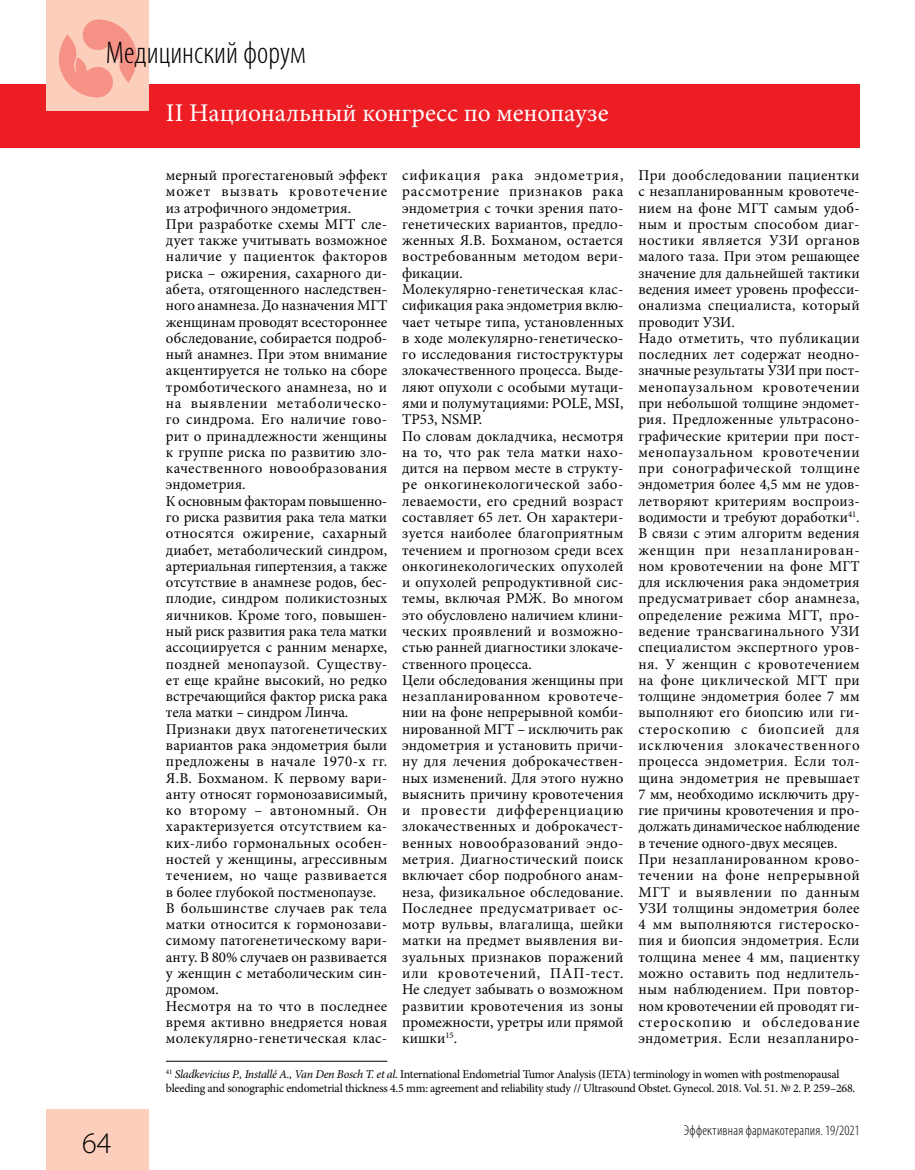
<style>
.page{position:relative;width:915px;height:1170px;background:#fff}
.page>*{position:absolute;margin:0;border:0;box-sizing:border-box;transform-origin:0 0}
.t1{font:300 condensed 31.5px "Myriad Pro";color:#000}
.t2{font:300 30px "Myriad Pro";color:#000}
.t3{font:25.5px "Minion Pro";color:#fff}
.t4{font:15px/16.2px "Minion Pro";letter-spacing:.015em;color:#000}
.t5{font:300 condensed 14.25px "Myriad Pro";letter-spacing:.015em;color:#000}
.t6{font:12px/13.5px "Minion Pro";letter-spacing:-.02em;color:#000}
.s1{font-style:italic}
</style>
<div class="page">
<div style="left:0;top:84px;width:859px;height:63px;background:#ed1d24"></div>
<div style="left:47px;top:0;width:102px;height:111px;background:#fccebc"></div>
<div style="left:47px;top:1108px;width:102px;height:61px;background:#fccebc"></div>
<svg style="left:59px;top:19px;width:78px;height:79px"></svg>
<hr style="left:166px;top:1060px;width:221px;height:1px;background:#000">
<h1 class="t1" style="left:106px;top:34px;width:201px">Медицинский форум</h1>
<h3 class="t3" style="left:166px;top:95px;width:444px">II Национальный конгресс по менопаузе</h3>
<h2 class="t2" style="left:82px;top:1125px;width:31px">64</h2>
<p class="t4" style="left:166px;top:167px;width:223px">мерный прогестагеновый эффект может вызвать кровотечение из атрофичного эндометрия.<br>При разработке схемы МГТ сле&shy;дует также учитывать возможное наличие у пациенток факторов риска – ожирения, сахарного ди&shy;абета, отягощенного наследствен&shy;ного анамнеза. До назначения МГТ женщинам проводят всестороннее обследование, собирается подроб&shy;ный анамнез. При этом внимание акцентируется не только на сборе тромботического анамнеза, но и на выявлении метаболическо&shy;го синдрома. Его наличие гово&shy;рит о принадлежности женщины к группе риска по развитию зло&shy;качественного новообразования эндометрия.<br>К основным факторам повышенно&shy;го риска развития рака тела матки относятся ожирение, сахарный диабет, метаболический синдром, артериальная гипертензия, а также отсутствие в анамнезе родов, бес&shy;плодие, синдром поликистозных яичников. Кроме того, повышен&shy;ный риск развития рака тела матки ассоциируется с ранним менархе, поздней менопаузой. Существу&shy;ет еще крайне высокий, но редко встречающийся фактор риска рака тела матки – синдром Линча.<br>Признаки двух патогенетических вариантов рака эндометрия были предложены в начале 1970-х гг.<br>Я.В. Бохманом. К первому вари&shy;анту относят гормонозависимый, ко второму – автономный. Он характеризуется отсутствием ка&shy;ких-либо гормональных особен&shy;ностей у женщины, агрессивным течением, но чаще развивается в более глубокой постменопаузе.<br>В большинстве случаев рак тела матки относится к гормонозави&shy;симому патогенетическому вари&shy;анту. В 80% случаев он развивается у женщин с метаболическим син&shy;дромом.<br>Несмотря на то что в последнее время активно внедряется новая молекулярно-генетическая клас-</p>
<p class="t4" style="left:402px;top:167px;width:223px">сификация рака эндометрия, рассмотрение признаков рака эндометрия с точки зрения пато&shy;генетических вариантов, предло&shy;женных Я.В. Бохманом, остается востребованным методом вери&shy;фикации.<br>Молекулярно-генетическая клас&shy;сификация рака эндометрия вклю&shy;чает четыре типа, установленных в ходе молекулярно-генетическо&shy;го исследования гистоструктуры злокачественного процесса. Выде&shy;ляют опухоли с особыми мутаци&shy;ями и полумутациями: POLE, MSI,<br>TP53, NSMP.<br>По словам докладчика, несмотря на то, что рак тела матки нахо&shy;дится на первом месте в структу&shy;ре онкогинекологической забо&shy;леваемости, его средний возраст составляет 65 лет. Он характери&shy;зуется наиболее благоприятным течением и прогнозом среди всех онкогинекологических опухолей и опухолей репродуктивной сис&shy;темы, включая РМЖ. Во многом это обусловлено наличием клини&shy;ческих проявлений и возможно&shy;стью ранней диагностики злокаче&shy;ственного процесса.<br>Цели обследования женщины при незапланированном кровотече&shy;нии на фоне непрерывной комби&shy;нированной МГТ – исключить рак эндометрия и установить причи&shy;ну для лечения доброкачествен&shy;ных изменений. Для этого нужно выяснить причину кровотечения и провести дифференциацию злокачественных и доброкачест&shy;венных новообразований эндо&shy;метрия. Диагностический поиск включает сбор подробного анам&shy;неза, физикальное обследование.<br>Последнее предусматривает ос&shy;мотр вульвы, влагалища, шейки матки на предмет выявления ви&shy;зуальных признаков поражений или кровотечений, ПАП-тест.<br>Не следует забывать о возможном развитии кровотечения из зоны промежности, уретры или прямой кишки<sup>15</sup>.</p>
<p class="t4" style="left:638px;top:167px;width:223px">При дообследовании пациентки с незапланированным кровотече&shy;нием на фоне МГТ самым удоб&shy;ным и простым способом диаг&shy;ностики является УЗИ органов малого таза. При этом решающее значение для дальнейшей тактики ведения имеет уровень професси&shy;онализма специалиста, который проводит УЗИ.<br>Надо отметить, что публикации последних лет содержат неодно&shy;значные результаты УЗИ при пост&shy;менопаузальном кровотечении при небольшой толщине эндомет&shy;рия. Предложенные ультрасоно&shy;графические критерии при пост&shy;менопаузальном кровотечении при сонографической толщине эндометрия более 4,5 мм не удов&shy;летворяют критериям воспроиз&shy;водимости и требуют доработки<sup>41</sup>.<br>В связи с этим алгоритм ведения женщин при незапланирован&shy;ном кровотечении на фоне МГТ для исключения рака эндометрия предусматривает сбор анамнеза, определение режима МГТ, про&shy;ведение трансвагинального УЗИ специалистом экспертного уров&shy;ня. У женщин с кровотечением на фоне циклической МГТ при толщине эндометрия более 7 мм выполняют его биопсию или ги&shy;стероскопию с биопсией для исключения злокачественного процесса эндометрия. Если тол&shy;щина эндометрия не превышает<br>7 мм, необходимо исключить дру&shy;гие причины кровотечения и про&shy;должать динамическое наблюдение в течение одного-двух месяцев.<br>При незапланированном крово&shy;течении на фоне непрерывной<br>МГТ и выявлении по данным<br>УЗИ толщины эндометрия более<br>4 мм выполняются гистероско&shy;пия и биопсия эндометрия. Если толщина менее 4 мм, пациентку можно оставить под недлитель&shy;ным наблюдением. При повтор&shy;ном кровотечении ей проводят ги&shy;стероскопию и обследование эндометрия. Если незапланиро-</p>
<p class="t6" style="left:166px;top:1067px;width:690px"><sup>41</sup> <span class="s1">Sladkevicius P., Installé A., Van Den Bosch T. et al</span>. International Endometrial Tumor Analysis (IETA) terminology in women with postmenopausal bleeding and sonographic endometrial thickness 4.5 mm: agreement and reliability study // Ultrasound Obstet. Gynecol. 2018. Vol. 51. № 2. P. 259–268.</p>
<p class="t5" style="left:683px;top:1121px;width:177px">Эффективная фармакотерапия. 19/2021</p>
</div>
